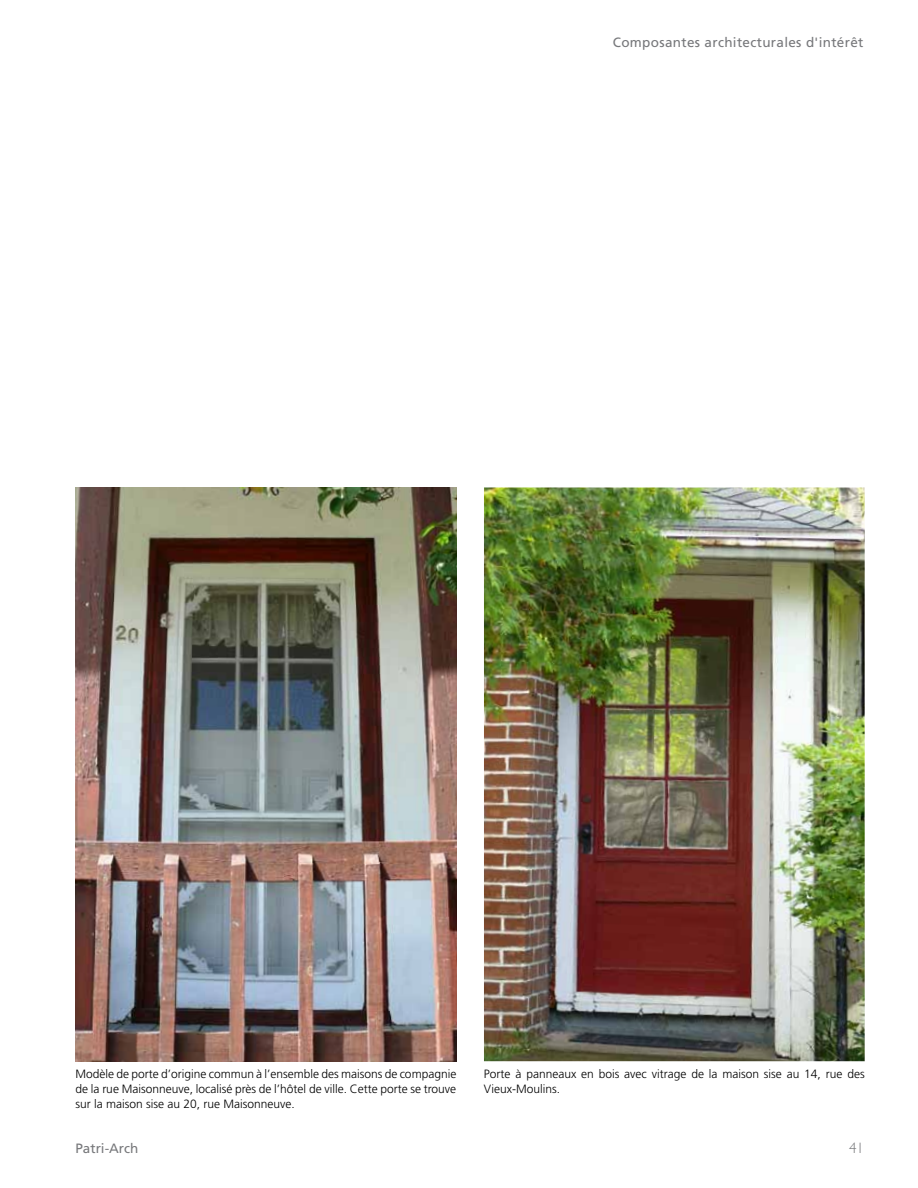
<style>
.page{position:relative;width:918px;height:1188px;background:#fff}
.page>*{position:absolute;margin:0;border:0;box-sizing:border-box;transform-origin:0 0}
.t1{font:300 15px "Gill Sans";color:#77787b}
.t2{font:13.5px "Frutiger LT Std";letter-spacing:.025em;color:#77787b}
.t3{font:13.5px "Frutiger LT Std";color:#77787b}
.t4{font:300 12px/15px "Frutiger LT Std";color:#000;text-align:justify}
</style>
<div class="page">
<img style="left:76px;top:487px;width:380px;height:574px">
<img style="left:484px;top:487px;width:381px;height:574px">
<p class="t2" style="left:613px;top:34px;width:252px">Composantes architecturales d'intérêt</p>
<p class="t4" style="left:76px;top:1066px;width:382px">Modèle de porte d’origine commun à l’ensemble des maisons de compagnie de la rue Maisonneuve, localisé près de l’hôtel de ville. Cette porte se trouve sur la maison sise au 20, rue Maisonneuve.</p>
<p class="t4" style="left:484px;top:1066px;width:382px">Porte à panneaux en bois avec vitrage de la maison sise au 14, rue des<br>Vieux-Moulins.</p>
<p class="t3" style="left:75px;top:1141px;width:65px">Patri-Arch</p>
<p class="t1" style="left:849px;top:1140px;width:16px">41</p>
</div>
